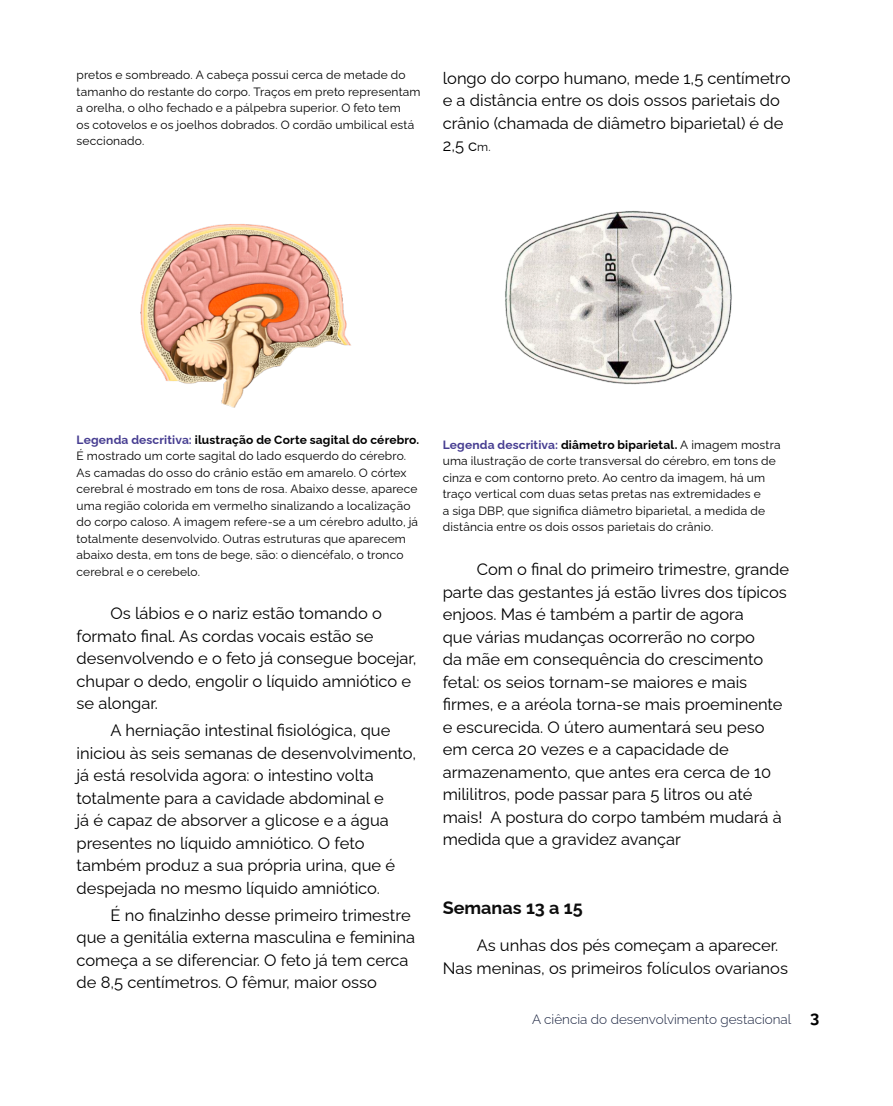
<style>
.page{position:relative;width:893px;height:1106px;background:#fff}
.page>*{position:absolute;margin:0;border:0;box-sizing:border-box;transform-origin:0 0}
.t1{font:700 18px "Raleway";color:#0d0d0d}
.t2{font:16.5px/22.5px "Raleway";color:#000}
.t3{font:300 13.5px "Raleway";color:#1a233f}
.t4{font:12px/16.5px "Raleway";letter-spacing:.015em;color:#000}
.s1{font-size:12px}
.s2{font-weight:700;color:#463d91}
.s3{font-weight:700}
.s4{font-weight:700;font-size:16.5px;color:#000}
</style>
<div class="page">
<img style="left:140px;top:224px;width:211px;height:184px">
<img style="left:505px;top:211px;width:227px;height:174px">
<p class="t4" style="left:77px;top:65px;width:346px">pretos e sombreado. A cabeça possui cerca de metade do tamanho do restante do corpo. Traços em preto representam a orelha, o olho fechado e a pálpebra superior. O feto tem<br>os cotovelos e os joelhos dobrados. O cordão umbilical está seccionado.</p>
<p class="t2" style="left:443px;top:65px;width:349px">longo do corpo humano, mede 1,5 centímetro e a distância entre os dois ossos parietais do crânio (chamada de diâmetro biparietal) é de 2,5 c<span class="s1">m.</span></p>
<p class="t4" style="left:77px;top:430px;width:344px"><span class="s2">Legenda descritiva:</span> <span class="s3">ilustração de Corte sagital do cérebro.<br></span>É mostrado um corte sagital do lado esquerdo do cérebro.<br>As camadas do osso do crânio estão em amarelo. O córtex cerebral é mostrado em tons de rosa. Abaixo desse, aparece uma região colorida em vermelho sinalizando a localização do corpo caloso. A imagem refere-se a um cérebro adulto, já totalmente desenvolvido. Outras estruturas que aparecem abaixo desta, em tons de bege, são: o diencéfalo, o tronco cerebral e o cerebelo.</p>
<p class="t2" style="left:77px;top:600px;width:341px;text-indent:34px">Os lábios e o nariz estão tomando o formato final. As cordas vocais estão se desenvolvendo e o feto já consegue bocejar, chupar o dedo, engolir o líquido amniótico e se alongar.</p>
<p class="t2" style="left:77px;top:717px;width:341px;text-indent:34px">A herniação intestinal fisiológica, que iniciou às seis semanas de desenvolvimento, já está resolvida agora: o intestino volta totalmente para a cavidade abdominal e<br>já é capaz de absorver a glicose e a água presentes no líquido amniótico. O feto também produz a sua própria urina, que é despejada no mesmo líquido amniótico.</p>
<p class="t2" style="left:77px;top:901px;width:340px;text-indent:34px">É no finalzinho desse primeiro trimestre que a genitália externa masculina e feminina começa a se diferenciar. O feto já tem cerca de 8,5 centímetros. O fêmur, maior osso</p>
<p class="t4" style="left:443px;top:435px;width:339px"><span class="s2">Legenda descritiva:</span> <span class="s3">diâmetro biparietal.</span> A imagem mostra uma ilustração de corte transversal do cérebro, em tons de cinza e com contorno preto. Ao centro da imagem, há um traço vertical com duas setas pretas nas extremidades e<br>a siga DBP, que significa diâmetro biparietal, a medida de distância entre os dois ossos parietais do crânio.</p>
<p class="t2" style="left:443px;top:556px;width:348px;text-indent:34px">Com o final do primeiro trimestre, grande parte das gestantes já estão livres dos típicos enjoos. Mas é também a partir de agora<br>que várias mudanças ocorrerão no corpo<br>da mãe em consequência do crescimento fetal: os seios tornam-se maiores e mais firmes, e a aréola torna-se mais proeminente e escurecida. O útero aumentará seu peso em cerca 20 vezes e a capacidade de armazenamento, que antes era cerca de 10 mililitros, pode passar para 5 litros ou até mais! A postura do corpo também mudará à medida que a gravidez avançar</p>
<p class="t1" style="left:443px;top:892px;width:142px">Semanas 13 a 15</p>
<p class="t2" style="left:443px;top:932px;width:347px;text-indent:34px">As unhas dos pés começam a aparecer.<br>Nas meninas, os primeiros folículos ovarianos</p>
<p class="t3" style="left:532px;top:1008px;width:289px">A ciência do desenvolvimento gestacional <span class="s4">3</span></p>
</div>
